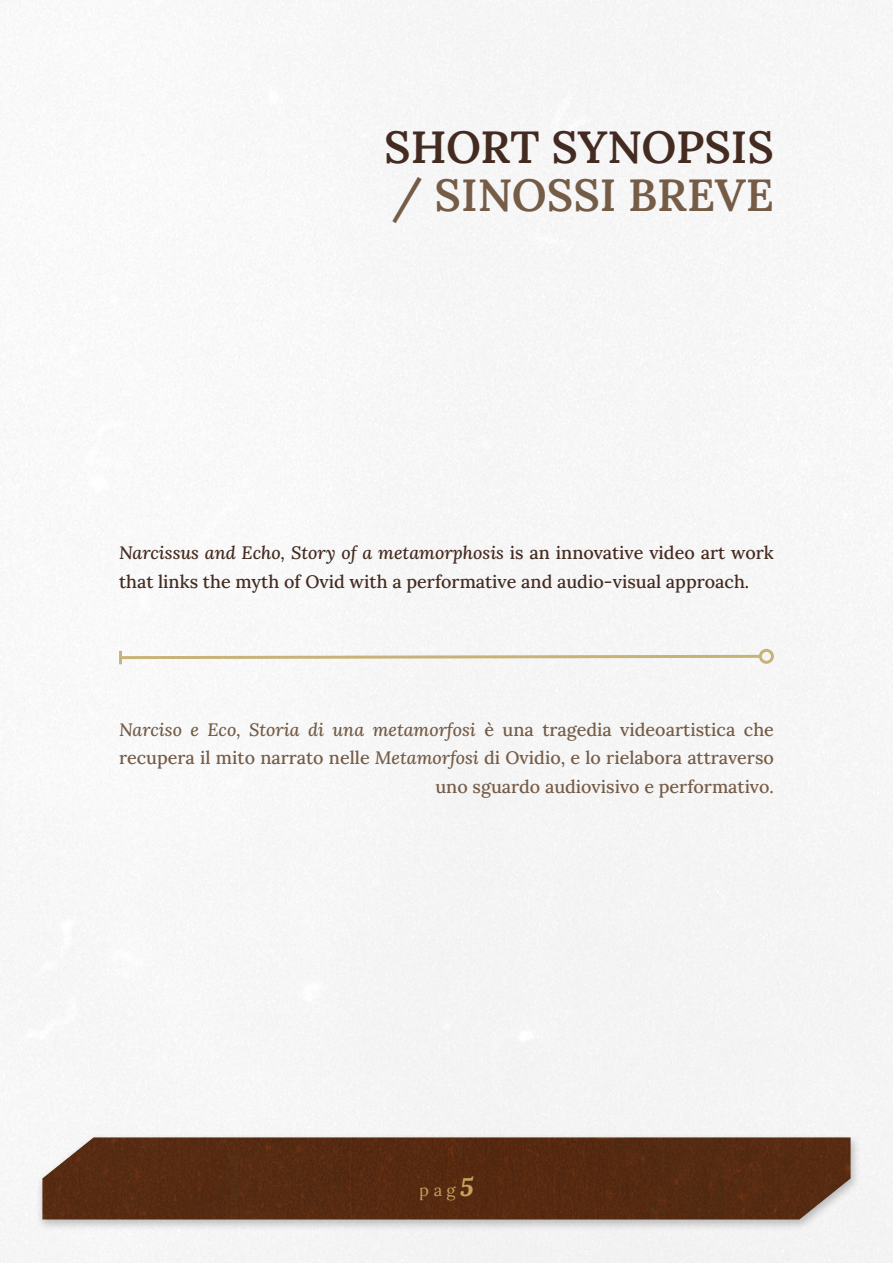
<style>
.page{position:relative;width:893px;height:1263px;background:#fff}
.page>*{position:absolute;margin:0;border:0;box-sizing:border-box;transform-origin:0 0}
.t1{font:600 45px "Lora";color:#442b21}
.t2{font:600 45px "Lora";color:#755c47}
.t3{font:500 18px/28.5px "Lora";color:#755c47;text-align:right}
.t4{font:500 18px/28.5px "Lora";color:#442b21}
.t5{font:16.5px "Lora";color:#dec270}
.s1{font-style:italic}
.s2{font-weight:700;font-style:italic;font-size:25.5px}
</style>
<div class="page">
<div style="left:35px;top:1133px;width:825px;height:99px;background:#000;opacity:.25"></div>
<img style="left:43px;top:1137px;width:807px;height:82px">
<div style="left:759px;top:649px;width:15px;height:15px;border:3px solid #c7b274;border-radius:50%"></div>
<svg style="left:118px;top:651px;width:645px;height:13px"></svg>
<h1 class="t1" style="left:384px;top:113px;width:391px">SHORT SYNOPSIS</h1>
<h1 class="t2" style="left:391px;top:161px;width:384px">/ SINOSSI BREVE</h1>
<p class="t4" style="left:119px;top:537px;width:656px"><span class="s1">Narcissus and Echo, Story of a metamorphosis</span> is an innovative video art work that links the myth of Ovid with a performative and audio-visual approach.</p>
<p class="t3" style="left:119px;top:714px;width:656px"><span class="s1">Narciso e Eco, Storia di una metamorfosi</span> è una tragedia videoartistica che recupera il mito narrato nelle <span class="s1">Metamorfosi</span> di Ovidio, e lo rielabora attraverso uno sguardo audiovisivo e performativo.</p>
<p class="t5" style="left:420px;top:1177px;width:58px">pag<span class="s2">5</span></p>
</div>
